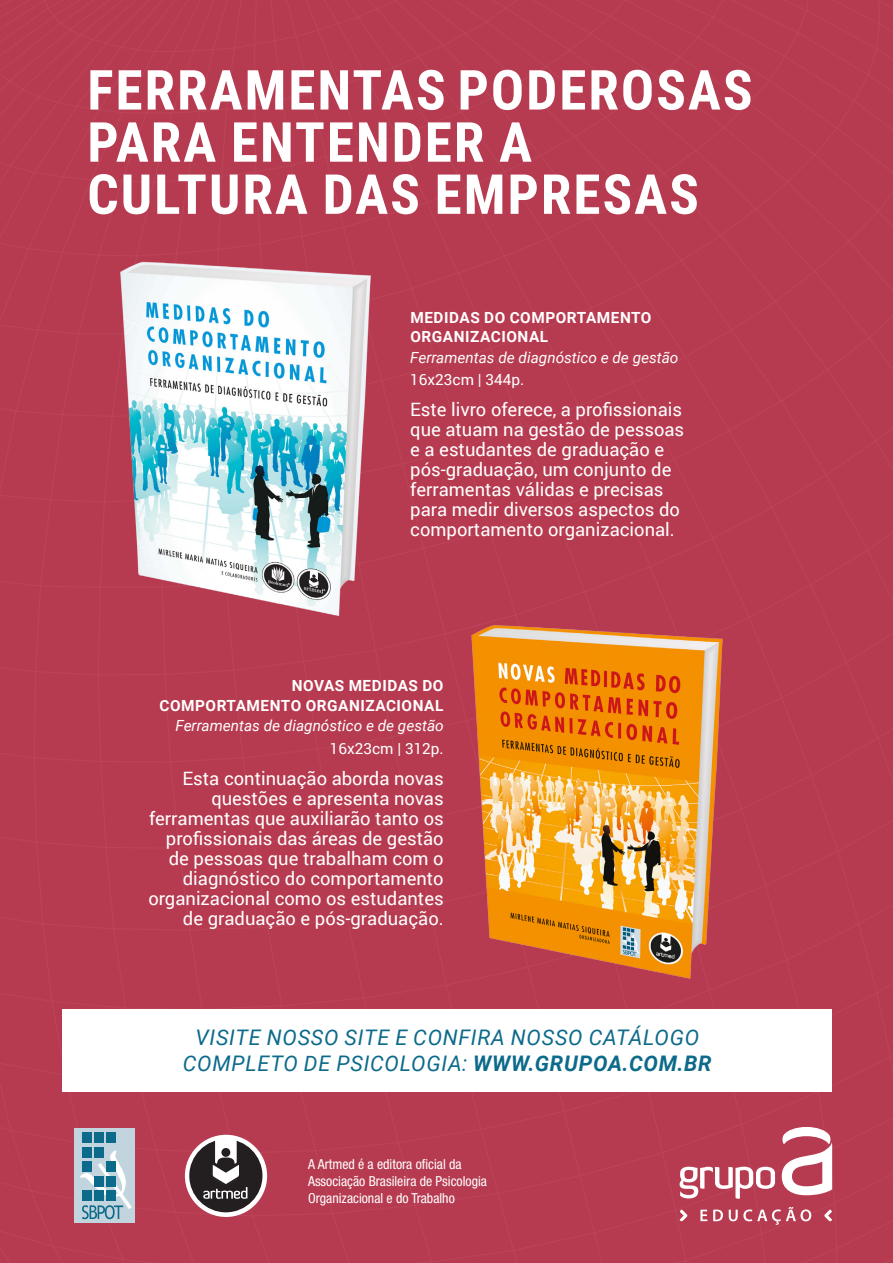
<style>
.page{position:relative;width:893px;height:1263px;background:#b73b50}
.page>*{position:absolute;margin:0;border:0;box-sizing:border-box;transform-origin:0 0}
.t1{font:700 55.2px/52.2px "Roboto Condensed";letter-spacing:.035em;color:#fff}
.t2{font:italic 21.45px/26.1px "Roboto";letter-spacing:.035em;color:#0c6a8a;text-align:center}
.t3{font:18.45px/20px "Roboto";color:#fff}
.t4{font:700 15.3px/20px "Roboto";letter-spacing:.035em;color:#fff}
.t5{font:italic 15.3px "Roboto";color:#fff}
.t6{font:15.3px "Roboto";color:#fff}
.t7{font:condensed 13.8px/16.8px "Helvetica Neue LT Std";color:#fff}
.s1{font-weight:700}
</style>
<div class="page">
<div style="left:245px;top:0;width:400px;height:1263px;background:#b73b50"></div>
<div style="left:62px;top:1009px;width:770px;height:82px;background:#fff"></div>
<svg style="left:185px;top:1135px;width:82px;height:82px"></svg>
<div style="left:189px;top:1139px;width:73px;height:73px;background:#231f20;border-radius:50%"></div>
<svg style="left:203px;top:1137px;width:44px;height:62px"></svg>
<svg style="left:782px;top:1127px;width:50px;height:68px"></svg>
<svg style="left:680px;top:1167px;width:95px;height:32px"></svg>
<svg style="left:700px;top:1210px;width:7px;height:11px"></svg>
<svg style="left:713px;top:1209px;width:10px;height:12px"></svg>
<svg style="left:729px;top:1207px;width:82px;height:18px"></svg>
<svg style="left:680px;top:1209px;width:7px;height:12px"></svg>
<svg style="left:824px;top:1209px;width:8px;height:12px"></svg>
<div style="left:74px;top:1129px;width:60px;height:94px;background:#c2d4de"></div>
<div style="left:94px;top:1132px;width:10px;height:11px;background:#0c6a8a"></div>
<div style="left:82px;top:1132px;width:9px;height:11px;background:#0c6a8a"></div>
<div style="left:106px;top:1132px;width:10px;height:11px;background:#0c6a8a"></div>
<svg style="left:80px;top:1149px;width:52px;height:70px"></svg>
<div style="left:94px;top:1147px;width:10px;height:11px;background:#0c6a8a"></div>
<div style="left:82px;top:1147px;width:9px;height:11px;background:#0c6a8a"></div>
<div style="left:82px;top:1161px;width:9px;height:11px;background:#0c6a8a"></div>
<div style="left:106px;top:1161px;width:10px;height:11px;background:#0c6a8a"></div>
<div style="left:94px;top:1176px;width:10px;height:10px;background:#0c6a8a"></div>
<div style="left:106px;top:1176px;width:10px;height:10px;background:#0c6a8a"></div>
<div style="left:94px;top:1190px;width:10px;height:11px;background:#0c6a8a"></div>
<div style="left:82px;top:1190px;width:9px;height:11px;background:#0c6a8a"></div>
<div style="left:106px;top:1190px;width:10px;height:11px;background:#0c6a8a"></div>
<img style="left:118px;top:251px;width:292px;height:368px">
<img style="left:444px;top:619px;width:280px;height:369px">
<h1 class="t1" style="left:87px;top:62px;width:667px">FERRAMENTAS PODEROSAS<br>PARA ENTENDER A<br>CULTURA DAS EMPRESAS</h1>
<p class="t4" style="left:410px;top:306px;width:243px">MEDIDAS DO COMPORTAMENTO<br>ORGANIZACIONAL</p>
<p class="t5" style="left:410px;top:347px;width:270px">Ferramentas de diagnóstico e de gestão</p>
<p class="t6" style="left:410px;top:369px;width:115px">16x23cm | 344p.</p>
<p class="t3" style="left:410px;top:399px;width:275px">Este livro oferece, a profissionais que atuam na gestão de pessoas e a estudantes de graduação e pós-graduação, um conjunto de ferramentas válidas e precisas para medir diversos aspectos do comportamento organizacional.</p>
<p class="t4" style="left:159px;top:675px;width:285px;text-align:right">NOVAS MEDIDAS DO<br>COMPORTAMENTO ORGANIZACIONAL</p>
<p class="t5" style="left:176px;top:715px;width:270px">Ferramentas de diagnóstico e de gestão</p>
<p class="t6" style="left:330px;top:738px;width:115px">16x23cm | 312p.</p>
<p class="t3" style="left:148px;top:768px;width:297px;text-align:right">Esta continuação aborda novas questões e apresenta novas ferramentas que auxiliarão tanto os profissionais das áreas de gestão de pessoas que trabalham com o diagnóstico do comportamento organizacional como os estudantes de graduação e pós-graduação.</p>
<p class="t2" style="left:183px;top:1024px;width:530px">VISITE NOSSO SITE E CONFIRA NOSSO CATÁLOGO<br>COMPLETO DE PSICOLOGIA: <span class="s1">WWW.GRUPOA.COM.BR</span></p>
<p class="t7" style="left:308px;top:1155px;width:180px">A Artmed é a editora oficial da<br>Associação Brasileira de Psicologia<br>Organizacional e do Trabalho</p>
</div>
